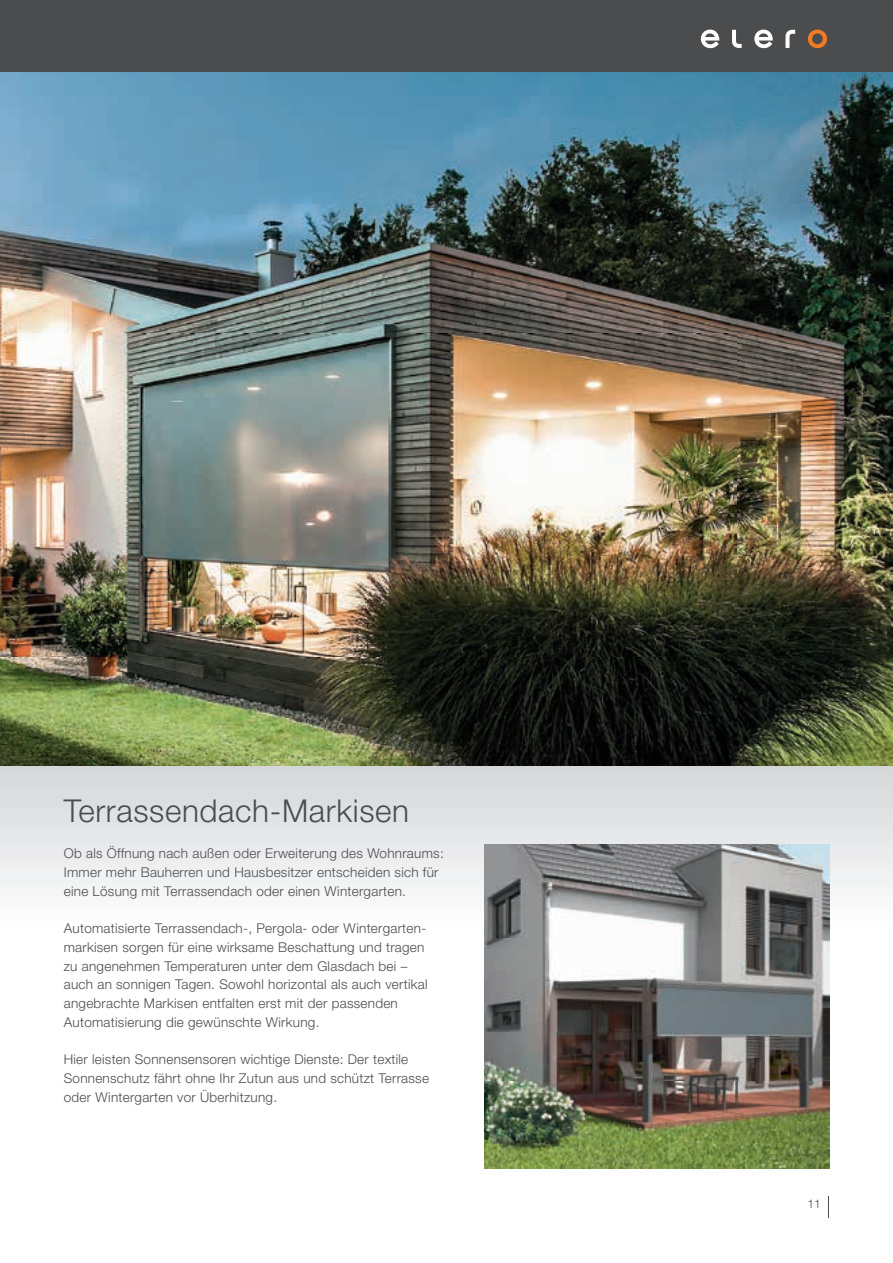
<style>
.page{position:relative;width:893px;height:1263px;background:#fff}
.page>*{position:absolute;margin:0;border:0;box-sizing:border-box;transform-origin:0 0}
.t1{font:300 31.5px "Helvetica Neue LT Pro";letter-spacing:.02em;color:#4b4c4d}
.t2{font:300 13.5px/18.8px "Helvetica Neue LT Pro";letter-spacing:.02em;color:#4b4c4d}
.t3{font:300 12px "Helvetica Neue LT Pro";color:#4b4c4d}
</style>
<div class="page">
<svg style="left:0;top:765px;width:893px;height:315px"></svg>
<img style="left:485px;top:844px;width:344px;height:324px">
<img style="left:0;top:71px;width:893px;height:694px">
<div style="left:0;top:0;width:893px;height:71px;background:#4b4c4d"></div>
<svg style="left:808px;top:30px;width:19px;height:18px"></svg>
<svg style="left:701px;top:30px;width:18px;height:18px"></svg>
<svg style="left:754px;top:30px;width:19px;height:18px"></svg>
<svg style="left:785px;top:30px;width:10px;height:18px"></svg>
<svg style="left:732px;top:30px;width:10px;height:18px"></svg>
<svg style="left:828px;top:1196px;width:1px;height:21px"></svg>
<h1 class="t1" style="left:64px;top:791px;width:347px">Terrassendach-Markisen</h1>
<p class="t2" style="left:64px;top:844px;width:381px">Ob als Öffnung nach außen oder Erweiterung des Wohnraums:<br>Immer mehr Bauherren und Hausbesitzer entscheiden sich für eine Lösung mit Terrassendach oder einen Wintergarten.</p>
<p class="t2" style="left:64px;top:919px;width:365px">Automatisierte Terrassendach-, Pergola- oder Wintergarten&shy;markisen sorgen für eine wirksame Beschattung und tragen zu angenehmen Temperaturen unter dem Glasdach bei – auch an sonnigen Tagen. Sowohl horizontal als auch vertikal angebrachte Markisen entfalten erst mit der passenden Automatisierung die gewünschte Wirkung.</p>
<p class="t2" style="left:64px;top:1050px;width:367px">Hier leisten Sonnensensoren wichtige Dienste: Der textile<br>Sonnenschutz fährt ohne Ihr Zutun aus und schützt Terrasse oder Wintergarten vor Überhitzung.</p>
<p class="t3" style="left:807px;top:1196px;width:15px">11</p>
</div>
